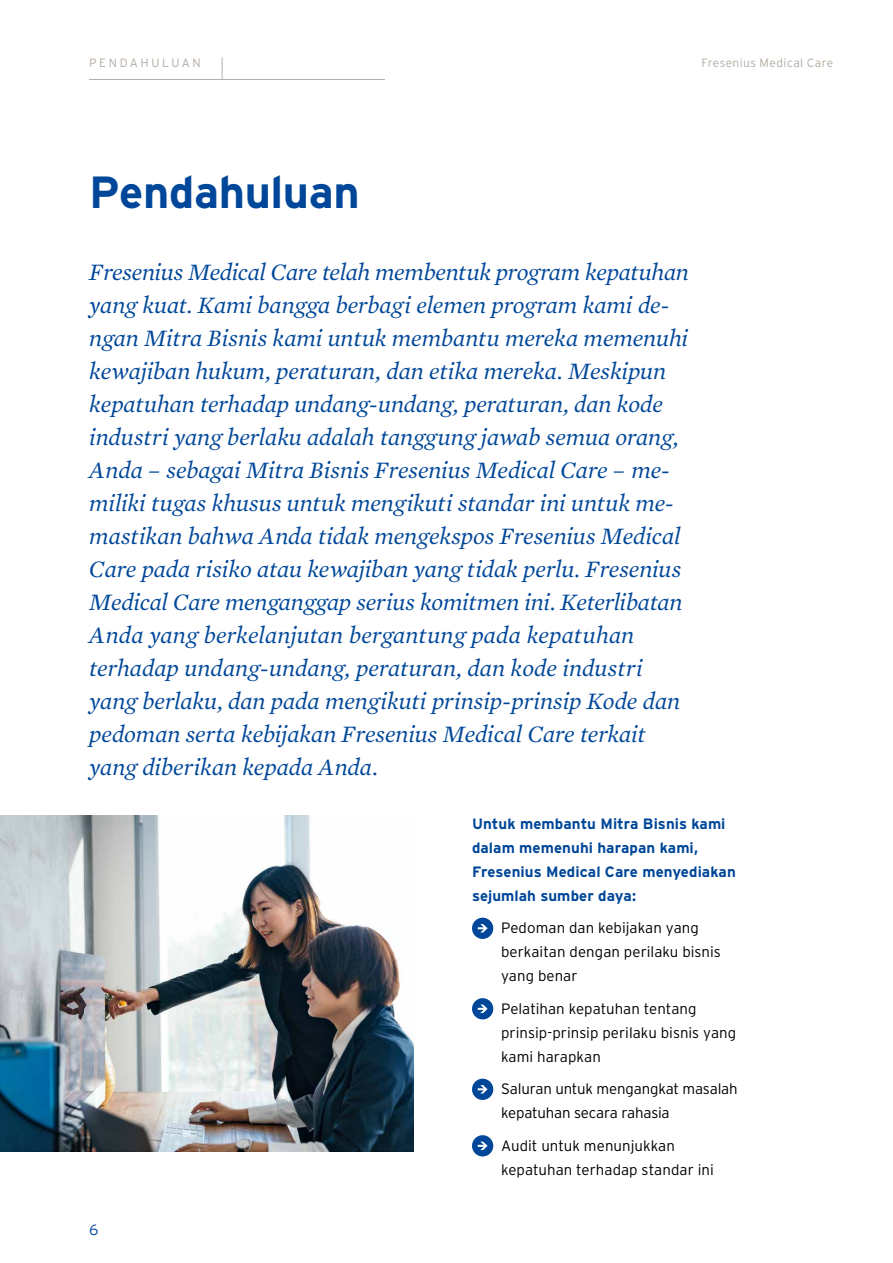
<style>
.page{position:relative;width:893px;height:1263px;background:#fff}
.page>*{position:absolute;margin:0;border:0;box-sizing:border-box;transform-origin:0 0}
.t1{font:700 45px "Interstate";letter-spacing:-.01em;color:#004799}
.t2{font:italic 24px/33px "Mercury Text G1";letter-spacing:-.005em;color:#004799}
.t3{font:300 15px/24px "Interstate";color:#000}
.t4{font:700 15px/24px "Interstate";letter-spacing:.005em;color:#004799}
.t5{font:300 15px "Interstate";color:#004799}
.t6{font:300 12px "Interstate";letter-spacing:.035em;color:#b4aaa1}
.t7{font:300 12px "Interstate";letter-spacing:.21em;color:#b4aaa1}
</style>
<div class="page">
<div style="left:472px;top:918px;width:21px;height:21px;background:#004799;border-radius:50%"></div>
<svg style="left:478px;top:924px;width:9px;height:8px"></svg>
<div style="left:472px;top:998px;width:21px;height:21px;background:#004799;border-radius:50%"></div>
<svg style="left:478px;top:1004px;width:9px;height:9px"></svg>
<div style="left:472px;top:1079px;width:21px;height:21px;background:#004799;border-radius:50%"></div>
<svg style="left:478px;top:1085px;width:9px;height:8px"></svg>
<div style="left:472px;top:1135px;width:21px;height:21px;background:#004799;border-radius:50%"></div>
<svg style="left:478px;top:1141px;width:9px;height:9px"></svg>
<img style="left:0;top:815px;width:413px;height:336px">
<svg style="left:222px;top:57px;width:1px;height:22px"></svg>
<hr style="left:89px;top:79px;width:296px;height:1px;background:#b1b2b3">
<p class="t7" style="left:89px;top:55px;width:113px">PENDAHULUAN</p>
<p class="t6" style="left:702px;top:55px;width:133px">Fresenius Medical Care</p>
<h1 class="t1" style="left:89px;top:159px;width:272px">Pendahuluan</h1>
<p class="t2" style="left:89px;top:255px;width:601px">Fresenius Medical Care telah membentuk program kepatuhan yang kuat. Kami bangga berbagi elemen program kami de&shy;ngan Mitra Bisnis kami untuk membantu mereka memenuhi kewajiban hukum, peraturan, dan etika mereka. Meskipun kepatuhan terhadap undang-undang, peraturan, dan kode industri yang berlaku adalah tanggung jawab semua orang, Anda – sebagai Mitra Bisnis Fresenius Medical Care – me&shy;miliki tugas khusus untuk mengikuti standar ini untuk me&shy;mastikan bahwa Anda tidak mengekspos Fresenius Medical Care pada risiko atau kewajiban yang tidak perlu. Fresenius Medical Care menganggap serius komitmen ini. Keterlibatan Anda yang berkelanjutan bergantung pada kepatuhan terhadap undang-undang, peraturan, dan kode industri yang berlaku, dan pada mengikuti prinsip-prinsip Kode dan pedoman serta kebijakan Fresenius Medical Care terkait yang diberikan kepada Anda.</p>
<p class="t5" style="left:89px;top:1221px;width:11px">6</p>
<p class="t4" style="left:472px;top:811px;width:265px">Untuk membantu Mitra Bisnis kami dalam memenuhi harapan kami,<br>Fresenius Medical Care menyediakan sejumlah sumber daya:</p>
<p class="t3" style="left:501px;top:916px;width:221px">Pedoman dan kebijakan yang berkaitan dengan perilaku bisnis yang benar</p>
<p class="t3" style="left:501px;top:996px;width:237px">Pelatihan kepatuhan tentang prinsip-prinsip perilaku bisnis yang kami harapkan</p>
<p class="t3" style="left:501px;top:1077px;width:238px">Saluran untuk mengangkat masalah kepatuhan secara rahasia</p>
<p class="t3" style="left:501px;top:1133px;width:214px">Audit untuk menunjukkan kepatuhan terhadap standar ini</p>
</div>
